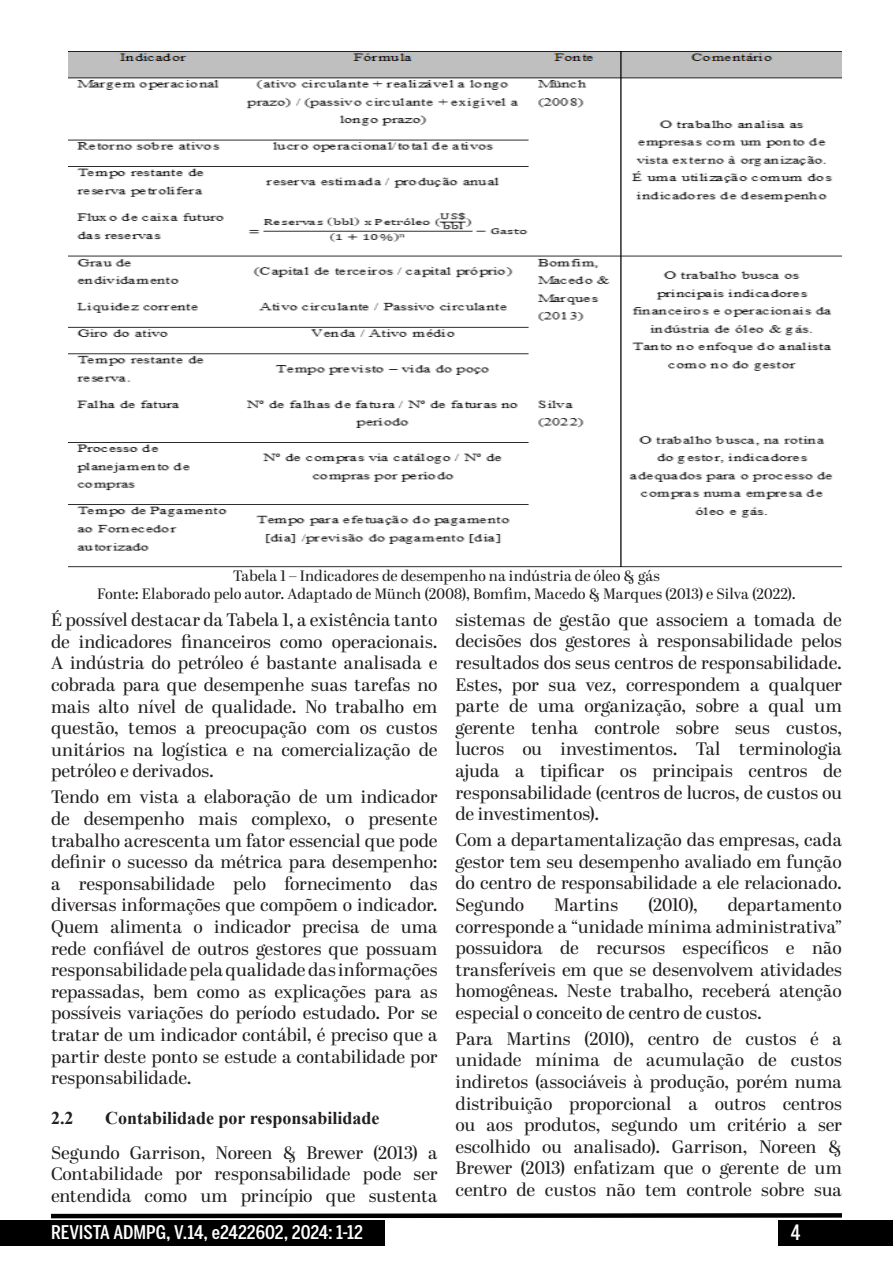
<style>
.page{position:relative;width:893px;height:1263px;background:#fff}
.page>*{position:absolute;margin:0;border:0;box-sizing:border-box;transform-origin:0 0}
.t1{font:500 21px "Benton Sans Comp";color:#fff}
.t2{font:500 18.75px "Benton Sans Comp";letter-spacing:-.005em;color:#fff;scale:1.11 1}
.Texto_Principal{font:18px/21.6px "Abril Display";letter-spacing:-.005em;color:#231f20;text-align:justify}
.Título_Segundo_Nível_ADMPg{font:700 18px "Times New Roman";color:#231f20}
.Legenda_centralizada{font:15px "Abril Display";letter-spacing:.005em;color:#231f20}
</style>
<div class="page">
<div style="left:778px;top:1220px;width:115px;height:26px;background:#000"></div>
<div style="left:0;top:1220px;width:384px;height:26px;background:#000"></div>
<svg style="left:51px;top:1213px;width:791px;height:6px;background:#3f3f3f"></svg>
<img style="left:69px;top:51px;width:773px;height:516px">
<p class="Legenda_centralizada" style="left:233px;top:566px;width:428px">Tabela 1 – Indicadores de desempenho na indústria de óleo &amp; gás</p>
<p class="Legenda_centralizada" style="left:97px;top:584px;width:700px">Fonte: Elaborado pelo autor. Adaptado de Münch (2008), Bomfim, Macedo &amp; Marques (2013) e Silva (2022).</p>
<p class="Texto_Principal" style="left:51px;top:610px;width:388px">É possível destacar da Tabela 1, a existência tanto de indicadores financeiros como operacionais.<br>A indústria do petróleo é bastante analisada e cobrada para que desempenhe suas tarefas no mais alto nível de qualidade. No trabalho em questão, temos a preocupação com os custos unitários na logística e na comercialização de petróleo e derivados.</p>
<p class="Texto_Principal" style="left:51px;top:787px;width:388px">Tendo em vista a elaboração de um indicador de desempenho mais complexo, o presente trabalho acrescenta um fator essencial que pode definir o sucesso da métrica para desempenho: a responsabilidade pelo fornecimento das diversas informações que compõem o indicador.<br>Quem alimenta o indicador precisa de uma rede confiável de outros gestores que possuam responsabilidade pela qualidade das informações repassadas, bem como as explicações para as possíveis variações do período estudado. Por se tratar de um indicador contábil, é preciso que a partir deste ponto se estude a contabilidade por responsabilidade.</p>
<p class="Título_Segundo_Nível_ADMPg" style="left:51px;top:1105px;width:24px">2.2</p>
<p class="Título_Segundo_Nível_ADMPg" style="left:105px;top:1105px;width:276px">Contabilidade por responsabilidade</p>
<p class="Texto_Principal" style="left:51px;top:1142px;width:388px">Segundo Garrison, Noreen &amp; Brewer (2013) a Contabilidade por responsabilidade pode ser entendida como um princípio que sustenta</p>
<p class="Texto_Principal" style="left:455px;top:610px;width:388px">sistemas de gestão que associem a tomada de decisões dos gestores à responsabilidade pelos resultados dos seus centros de responsabilidade.<br>Estes, por sua vez, correspondem a qualquer parte de uma organização, sobre a qual um gerente tenha controle sobre seus custos, lucros ou investimentos. Tal terminologia ajuda a tipificar os principais centros de responsabilidade (centros de lucros, de custos ou de investimentos).</p>
<p class="Texto_Principal" style="left:455px;top:830px;width:388px">Com a departamentalização das empresas, cada gestor tem seu desempenho avaliado em função do centro de responsabilidade a ele relacionado.<br>Segundo</p>
<p class="Texto_Principal" style="left:554px;top:895px;width:65px">Martins</p>
<p class="Texto_Principal" style="left:648px;top:895px;width:51px">(2010),</p>
<p class="Texto_Principal" style="left:455px;top:895px;width:388px;text-indent:272px">departamento corresponde a “unidade mínima administrativa” possuidora de recursos específicos e não transferíveis em que se desenvolvem atividades homogêneas. Neste trabalho, receberá atenção especial o conceito de centro de custos.</p>
<p class="Texto_Principal" style="left:455px;top:1029px;width:388px">Para Martins (2010), centro de custos é a unidade mínima de acumulação de custos indiretos (associáveis à produção, porém numa distribuição proporcional a outros centros ou aos produtos, segundo um critério a ser escolhido ou analisado). Garrison, Noreen &amp; Brewer (2013) enfatizam que o gerente de um centro de custos não tem controle sobre sua</p>
<p class="t2" style="left:51px;top:1221px;width:283px">REVISTA ADMPG, V.14, e2422602, 2024: 1-12</p>
<p class="t1" style="left:791px;top:1220px;width:11px">4</p>
</div>
